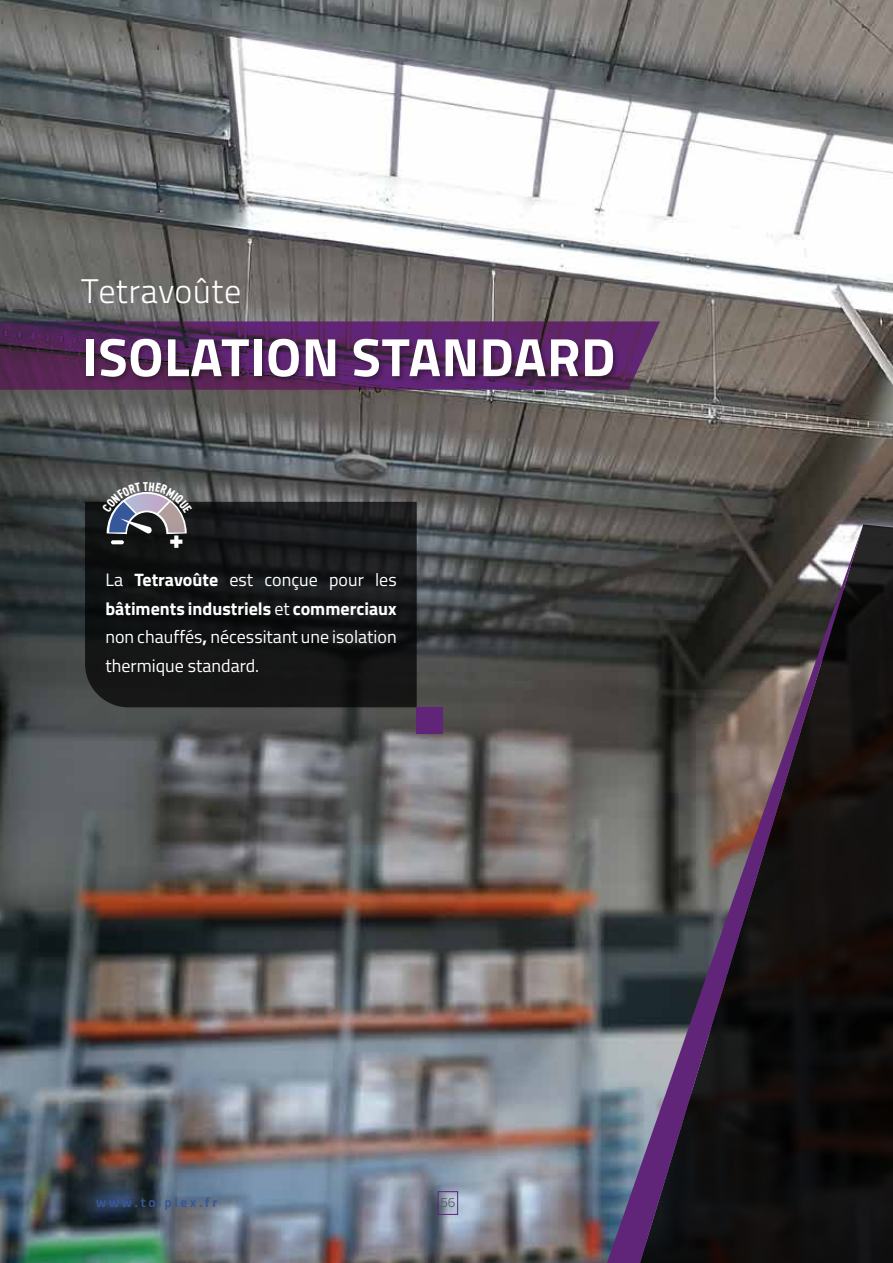
<style>
.page{position:relative;width:893px;height:1263px;background:#fff}
.page>*{position:absolute;margin:0;border:0;box-sizing:border-box;transform-origin:0 0}
.t1{font:700 54px "Titillium Web";letter-spacing:.01em;color:#fff}
.t2{font:300 34.05px "Titillium Text 22 L";color:#fff}
.t3{font:900 condensed 31.5px "DIN Pro";color:#575756}
.t4{font:18px/28.5px "Titillium";color:#fff;text-align:justify}
.t5{font:700 13.5px "Titillium Text 22 L";letter-spacing:.2em;color:#37579b}
.t6{font:300 13.5px "Titillium";color:#575756}
.s1{font-weight:700}
</style>
<div class="page">
<img style="left:0;top:0;width:893px;height:1263px">
<svg style="left:863px;top:524px;width:30px;height:739px;background:#120f0e"></svg>
<svg style="left:607px;top:524px;width:256px;height:739px;background:#373236"></svg>
<svg style="left:552px;top:0;width:341px;height:387px"></svg>
<svg style="left:85px;top:502px;width:332px;height:205px;background:#141516"></svg>
<div style="left:416px;top:707px;width:27px;height:27px;background:#602578"></div>
<svg style="left:0;top:321px;width:660px;height:69px;background:#58295e"></svg>
<div style="left:85px;top:337px;width:535px;height:47px;background:#000;opacity:.3"></div>
<div style="left:438px;top:1191px;width:20px;height:23px;border:1px solid #602578"></div>
<svg style="left:96px;top:482px;width:101px;height:72px;background:#505158"></svg>
<h2 class="t2" style="left:82px;top:266px;width:161px">Tetravoûte</h2>
<h1 class="t1" style="left:82px;top:316px;width:535px">ISOLATION STANDARD</h1>
<h3 class="t3" style="left:169px;top:520px;width:16px">+</h3>
<p class="t4" style="left:105px;top:565px;width:293px">La <span class="s1">Tetravoûte</span> est conçue pour les <span class="s1">bâtiments industriels</span> et <span class="s1">commerciaux </span>non chauffés<span class="s1">,</span> nécessitant une isolation thermique standard.</p>
<p class="t5" style="left:96px;top:1192px;width:123px">www.tolplex.fr</p>
<p class="t6" style="left:440px;top:1193px;width:17px">56</p>
</div>
